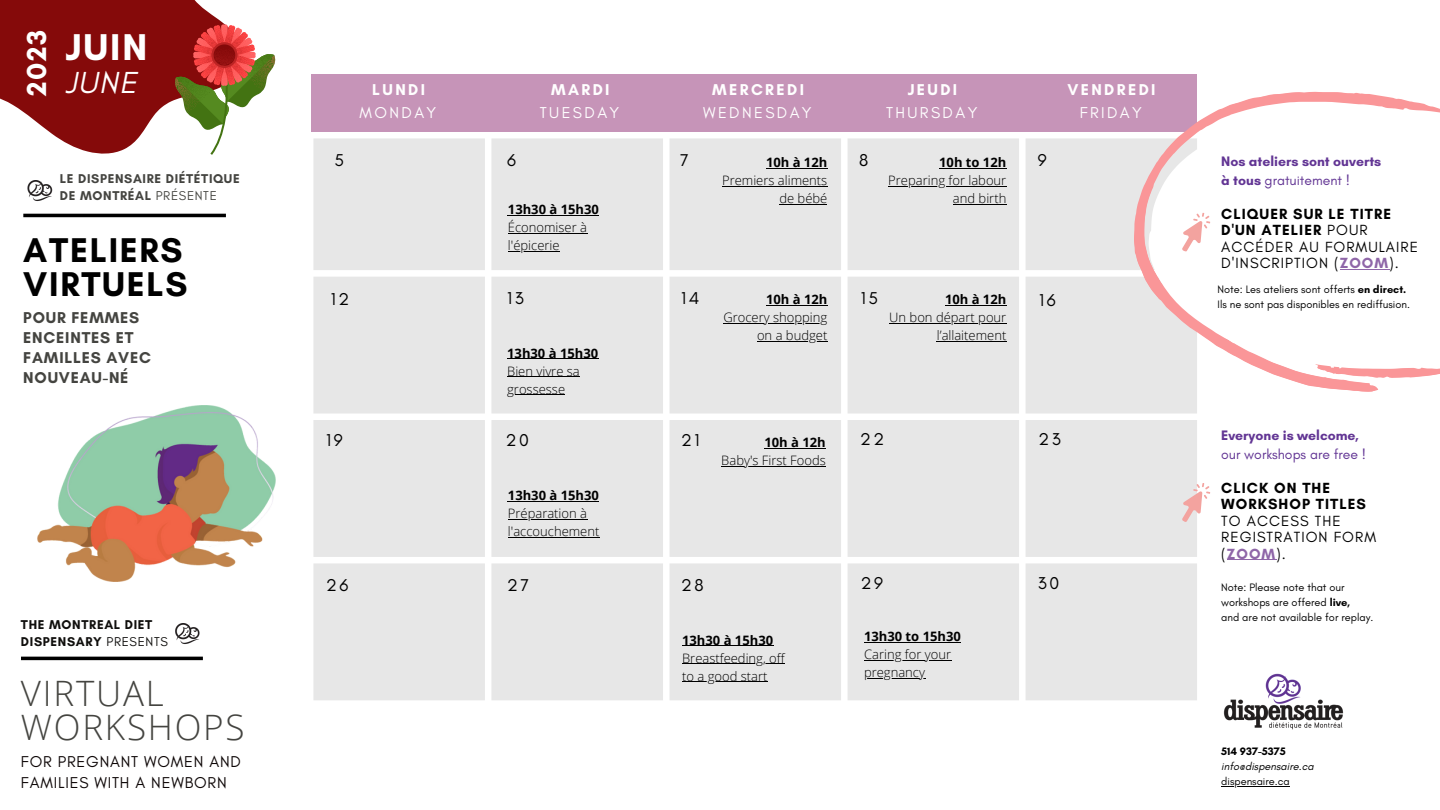
<style>
.page{position:relative;width:1440px;height:810px;background:#fff}
.page>*{position:absolute;margin:0;border:0;box-sizing:border-box;transform-origin:0 0}
.t1{font:700 38px "Glacial Indifference";color:#fff}
.t2{font:300 35px/33.8px "Open Sans";letter-spacing:.05em;color:#444440}
.t3{font:700 35px/33.8px "Glacial Indifference";letter-spacing:.05em;color:#000}
.t4{font:italic 31px "Glacial Indifference";color:#fff}
.t5{font:700 28px "Glacial Indifference";color:#fff}
.t6{font:17.5px "Glacial Indifference";letter-spacing:.15em;color:#000}
.t7{font:700 16px/20.2px "Glacial Indifference";letter-spacing:.05em;color:#444440}
.t8{font:16px/20.2px "Glacial Indifference";letter-spacing:.05em;color:#0e0707}
.t9{font:16px "Glacial Indifference";letter-spacing:.15em;color:#fff}
.t10{font:700 16px "Glacial Indifference";letter-spacing:.15em;color:#fff}
.t11{font:15px/16.5px "Glacial Indifference";letter-spacing:.07em;color:#000}
.t12{font:700 15px/16.5px "Glacial Indifference";letter-spacing:.07em;color:#000}
.t13{font:700 14px/19.5px "Glacial Indifference";color:#623594}
.t14{font:14px "Glacial Indifference";color:#623594}
.t15{font:300 13px/18px "Open Sans";color:#000}
.t16{font:700 13px "Open Sans";color:#000}
.t17{font:700 13px/16.5px "Glacial Indifference";letter-spacing:.05em;color:#444440}
.t18{font:700 13px/16.5px "Glacial Indifference";letter-spacing:.05em;color:#100f0d}
.t19{font:11px/15px "Glacial Indifference";color:#000}
.t20{font:italic 11px "Glacial Indifference";color:#000}
.t21{font:700 11px "Glacial Indifference";color:#000}
.s1{font-weight:400}
.s2{font-weight:700}
.s3{font-weight:700;color:#8f66a8}
</style>
<div class="page">
<div style="left:313px;top:138px;width:172px;height:132px;background:#e7e7e7"></div>
<div style="left:313px;top:277px;width:172px;height:137px;background:#e7e7e7"></div>
<div style="left:313px;top:420px;width:172px;height:137px;background:#e7e7e7"></div>
<div style="left:313px;top:563px;width:172px;height:137px;background:#e7e7e7"></div>
<div style="left:491px;top:138px;width:172px;height:132px;background:#e7e7e7"></div>
<div style="left:491px;top:277px;width:172px;height:137px;background:#e7e7e7"></div>
<div style="left:491px;top:420px;width:172px;height:137px;background:#e7e7e7"></div>
<div style="left:491px;top:563px;width:172px;height:137px;background:#e7e7e7"></div>
<div style="left:670px;top:138px;width:171px;height:132px;background:#e7e7e7"></div>
<div style="left:670px;top:420px;width:171px;height:137px;background:#e7e7e7"></div>
<div style="left:670px;top:563px;width:171px;height:137px;background:#e7e7e7"></div>
<div style="left:848px;top:138px;width:171px;height:132px;background:#e7e7e7"></div>
<div style="left:848px;top:420px;width:171px;height:137px;background:#e7e7e7"></div>
<div style="left:848px;top:563px;width:171px;height:137px;background:#e7e7e7"></div>
<div style="left:1026px;top:277px;width:171px;height:137px;background:#e7e7e7"></div>
<div style="left:1026px;top:563px;width:171px;height:137px;background:#e7e7e7"></div>
<div style="left:312px;top:74px;width:890px;height:58px;background:#c490b5"></div>
<img style="left:146px;top:623px;width:57px;height:38px">
<svg style="left:21px;top:657px;width:182px;height:3px"></svg>
<svg style="left:0;top:0;width:276px;height:218px;fill:#850a0a"></svg>
<svg style="left:1026px;top:420px;width:185px;height:137px;background:#e8e7e7"></svg>
<div style="left:1197px;top:50px;width:102px;height:83px;background:#fff"></div>
<svg style="left:1134px;top:92px;width:306px;height:300px"></svg>
<svg style="left:1149px;top:108px;width:291px;height:261px"></svg>
<svg style="left:1026px;top:138px;width:186px;height:132px"></svg>
<img style="left:1223px;top:673px;width:121px;height:57px">
<svg style="left:175px;top:24px;width:100px;height:131px"></svg>
<img style="left:38px;top:405px;width:237px;height:177px">
<hr style="left:1340px;top:269px;width:49px;height:1px;background:#8f66a8">
<hr style="left:1227px;top:560px;width:49px;height:1px;background:#8f66a8">
<hr style="left:508px;top:501px;width:91px;height:1px;background:#000">
<hr style="left:508px;top:519px;width:79px;height:1px;background:#000">
<hr style="left:508px;top:537px;width:91px;height:1px;background:#000">
<hr style="left:766px;top:168px;width:61px;height:1px;background:#000">
<hr style="left:722px;top:186px;width:105px;height:1px;background:#000">
<hr style="left:779px;top:204px;width:48px;height:1px;background:#000">
<hr style="left:508px;top:215px;width:91px;height:1px;background:#000">
<hr style="left:508px;top:233px;width:79px;height:1px;background:#000">
<hr style="left:508px;top:251px;width:52px;height:1px;background:#000">
<hr style="left:507px;top:358px;width:91px;height:1px;background:#000">
<hr style="left:507px;top:376px;width:73px;height:1px;background:#000">
<hr style="left:507px;top:394px;width:58px;height:1px;background:#000">
<hr style="left:764px;top:448px;width:62px;height:1px;background:#000">
<hr style="left:721px;top:466px;width:105px;height:1px;background:#000">
<div style="left:670px;top:277px;width:171px;height:137px;background:#e7e7e7"></div>
<div style="left:848px;top:277px;width:171px;height:137px;background:#e7e7e7"></div>
<hr style="left:1221px;top:786px;width:69px;height:1px;background:#000">
<hr style="left:939px;top:168px;width:67px;height:1px;background:#000">
<hr style="left:888px;top:186px;width:118px;height:1px;background:#000">
<hr style="left:953px;top:204px;width:53px;height:1px;background:#000">
<hr style="left:682px;top:645px;width:91px;height:1px;background:#000">
<hr style="left:682px;top:663px;width:103px;height:1px;background:#000">
<hr style="left:682px;top:681px;width:86px;height:1px;background:#000">
<hr style="left:864px;top:642px;width:97px;height:1px;background:#000">
<hr style="left:864px;top:660px;width:87px;height:1px;background:#000">
<hr style="left:864px;top:678px;width:61px;height:1px;background:#000">
<p class="t5" style="left:20px;top:96px;width:67px;rotate:-90deg">2023</p>
<p class="t1" style="left:65px;top:24px;width:83px">JUIN</p>
<p class="t4" style="left:65px;top:63px;width:73px">JUNE</p>
<p class="t17" style="left:60px;top:171px;width:181px">LE DISPENSAIRE DIÉTÉTIQUE<br>DE MONTRÉAL <span class="s1">PRÉSENTE</span></p>
<p class="t3" style="left:23px;top:233px;width:166px">ATELIERS<br>VIRTUELS</p>
<p class="t7" style="left:23px;top:307px;width:129px">POUR FEMMES<br>ENCEINTES ET<br>FAMILLES AVEC<br>NOUVEAU-NÉ</p>
<p class="t18" style="left:21px;top:616px;width:148px">THE MONTREAL DIET<br>DISPENSARY <span class="s1">PRESENTS</span></p>
<p class="t2" style="left:21px;top:676px;width:225px">VIRTUAL<br>WORKSHOPS</p>
<p class="t8" style="left:21px;top:752px;width:221px">FOR PREGNANT WOMEN AND<br>FAMILIES WITH A NEWBORN</p>
<p class="t10" style="left:372px;top:80px;width:54px">LUNDI</p>
<p class="t9" style="left:360px;top:103px;width:78px">MONDAY</p>
<p class="t10" style="left:551px;top:80px;width:60px">MARDI</p>
<p class="t9" style="left:540px;top:103px;width:81px">TUESDAY</p>
<p class="t10" style="left:712px;top:80px;width:93px">MERCREDI</p>
<p class="t9" style="left:703px;top:103px;width:110px">WEDNESDAY</p>
<p class="t10" style="left:908px;top:80px;width:51px">JEUDI</p>
<p class="t9" style="left:886px;top:103px;width:93px">THURSDAY</p>
<p class="t10" style="left:1067px;top:80px;width:90px">VENDREDI</p>
<p class="t9" style="left:1080px;top:103px;width:64px">FRIDAY</p>
<p class="t6" style="left:334px;top:149px;width:11px">5</p>
<p class="t6" style="left:507px;top:149px;width:10px">6</p>
<p class="t16" style="left:508px;top:200px;width:93px">13h30 à 15h30</p>
<p class="t15" style="left:508px;top:218px;width:81px">Économiser à l'épicerie</p>
<p class="t6" style="left:680px;top:149px;width:10px">7</p>
<p class="t6" style="left:859px;top:149px;width:11px">8</p>
<p class="t6" style="left:1038px;top:149px;width:10px">9</p>
<p class="t16" style="left:766px;top:153px;width:63px">10h à 12h</p>
<p class="t15" style="left:722px;top:171px;width:107px;text-align:right">Premiers aliments de bébé</p>
<p class="t16" style="left:939px;top:153px;width:69px">10h to 12h</p>
<p class="t15" style="left:888px;top:171px;width:120px;text-align:right">Preparing for labour and birth</p>
<p class="t6" style="left:507px;top:287px;width:18px">13</p>
<p class="t6" style="left:681px;top:287px;width:20px">14</p>
<p class="t6" style="left:331px;top:288px;width:20px">12</p>
<p class="t6" style="left:861px;top:287px;width:19px">15</p>
<p class="t16" style="left:766px;top:290px;width:63px">10h à 12h</p>
<p class="t15" style="left:723px;top:308px;width:105px;text-align:right">Grocery shopping on a budget</p>
<p class="t16" style="left:945px;top:290px;width:63px">10h à 12h</p>
<p class="t15" style="left:889px;top:308px;width:119px;text-align:right">Un bon départ pour l’allaitement</p>
<p class="t6" style="left:1039px;top:289px;width:18px">16</p>
<p class="t16" style="left:507px;top:344px;width:93px">13h30 à 15h30</p>
<p class="t15" style="left:507px;top:362px;width:74px">Bien vivre sa grossesse</p>
<p class="t6" style="left:326px;top:430px;width:18px">19</p>
<p class="t6" style="left:506px;top:430px;width:25px">20</p>
<p class="t6" style="left:681px;top:430px;width:20px">21</p>
<p class="t6" style="left:860px;top:429px;width:26px">22</p>
<p class="t16" style="left:764px;top:433px;width:63px">10h à 12h</p>
<p class="t15" style="left:721px;top:451px;width:106px">Baby's First Foods</p>
<p class="t16" style="left:508px;top:486px;width:93px">13h30 à 15h30</p>
<p class="t15" style="left:508px;top:504px;width:93px">Préparation à l'accouchement</p>
<p class="t6" style="left:326px;top:575px;width:24px">26</p>
<p class="t6" style="left:861px;top:572px;width:24px">29</p>
<p class="t6" style="left:507px;top:574px;width:23px">27</p>
<p class="t6" style="left:681px;top:575px;width:24px">28</p>
<p class="t16" style="left:682px;top:631px;width:93px">13h30 à 15h30</p>
<p class="t15" style="left:682px;top:649px;width:104px">Breastfeeding, off to a good start</p>
<p class="t16" style="left:864px;top:627px;width:98px">13h30 to 15h30</p>
<p class="t15" style="left:864px;top:645px;width:89px">Caring for your pregnancy</p>
<p class="t6" style="left:1039px;top:429px;width:24px">23</p>
<p class="t6" style="left:1038px;top:572px;width:23px">30</p>
<p class="t13" style="left:1221px;top:151px;width:162px">Nos ateliers sont ouverts à tous <span class="s1">gratuitement !</span></p>
<p class="t11" style="left:1221px;top:205px;width:198px"><span class="s2">CLIQUER SUR LE TITRE<br>D'UN ATELIER</span> POUR<br>ACCÉDER AU FORMULAIRE<br>D'INSCRIPTION (<span class="s3">ZOOM</span>).</p>
<p class="t19" style="left:1218px;top:281px;width:190px">Note: Les ateliers sont offerts <span class="s2">en direct.</span></p>
<p class="t19" style="left:1218px;top:296px;width:194px">Ils ne sont pas disponibles en rediffusion.</p>
<p class="t13" style="left:1221px;top:425px;width:139px">Everyone is welcome,</p>
<p class="t14" style="left:1221px;top:446px;width:146px">our workshops are free !</p>
<p class="t12" style="left:1221px;top:479px;width:146px">CLICK ON THE<br>WORKSHOP TITLES</p>
<p class="t11" style="left:1221px;top:512px;width:156px">TO ACCESS THE<br>REGISTRATION FORM (<span class="s3">ZOOM</span>).</p>
<p class="t19" style="left:1221px;top:580px;width:154px">Note: Please note that our workshops are offered <span class="s2">live,<br></span>and are not available for replay.</p>
<p class="t21" style="left:1221px;top:744px;width:66px">514 937-5375</p>
<p class="t20" style="left:1221px;top:759px;width:94px">info@dispensaire.ca</p>
<p class="t19" style="left:1221px;top:774px;width:70px">dispensaire.ca</p>
</div>
